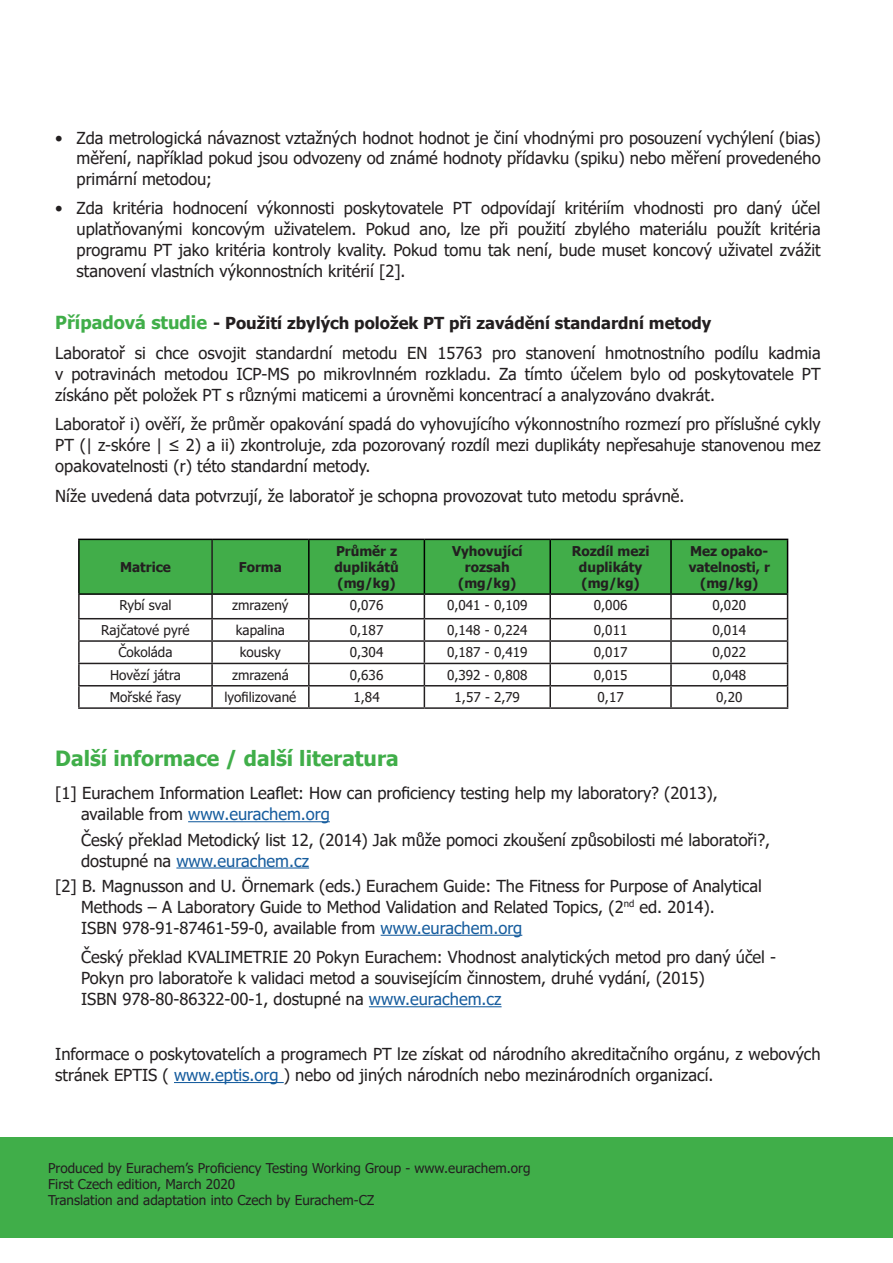
<style>
.page{position:relative;width:893px;height:1263px;background:#fff}
.page>*{position:absolute;margin:0;border:0;box-sizing:border-box;transform-origin:0 0}
.t1{font:700 21px "Tahoma";color:#40ae49}
.t2{font:16.5px/21px "Tahoma";color:#231f20}
.t3{font:700 16.5px "Tahoma";color:#231f20}
.t4{font:13.5px/16.2px "Tahoma";color:#231f20}
.t5{font:700 13.5px/16.2px "Tahoma";color:#231f20;text-align:center}
.s1{font-size:18px;color:#40ae49}
.s2{color:#175d9e}
</style>
<div class="page">
<hr style="left:188px;top:821px;width:142px;height:1px;background:#175d9e">
<hr style="left:176px;top:867px;width:133px;height:1px;background:#175d9e">
<hr style="left:381px;top:935px;width:141px;height:1px;background:#175d9e">
<hr style="left:369px;top:1006px;width:133px;height:1px;background:#175d9e">
<hr style="left:174px;top:1082px;width:110px;height:1px;background:#175d9e">
<div style="left:0;top:1137px;width:893px;height:101px;background:#40ae49"></div>
<hr style="left:78px;top:595px;width:2px;height:23px;background:#231f20">
<hr style="left:78px;top:618px;width:134px;height:1px;background:#231f20">
<hr style="left:78px;top:619px;width:2px;height:21px;background:#231f20">
<hr style="left:78px;top:640px;width:134px;height:2px;background:#231f20">
<hr style="left:78px;top:642px;width:2px;height:21px;background:#231f20">
<hr style="left:78px;top:663px;width:134px;height:1px;background:#231f20">
<hr style="left:78px;top:664px;width:2px;height:21px;background:#231f20">
<hr style="left:78px;top:685px;width:134px;height:1px;background:#231f20">
<hr style="left:78px;top:686px;width:2px;height:21px;background:#231f20">
<svg style="left:79px;top:540px;width:709px;height:167px"></svg>
<hr style="left:78px;top:707px;width:134px;height:2px;background:#231f20">
<hr style="left:212px;top:707px;width:97px;height:2px;background:#231f20">
<hr style="left:309px;top:707px;width:115px;height:2px;background:#231f20">
<hr style="left:424px;top:707px;width:126px;height:2px;background:#231f20">
<hr style="left:550px;top:707px;width:121px;height:2px;background:#231f20">
<hr style="left:671px;top:707px;width:117px;height:2px;background:#231f20">
<hr style="left:78px;top:539px;width:134px;height:1px;background:#010101">
<hr style="left:78px;top:540px;width:2px;height:53px;background:#010101">
<hr style="left:212px;top:539px;width:97px;height:1px;background:#010101">
<hr style="left:424px;top:539px;width:126px;height:1px;background:#010101">
<hr style="left:550px;top:539px;width:121px;height:1px;background:#010101">
<hr style="left:671px;top:539px;width:117px;height:1px;background:#010101">
<hr style="left:787px;top:540px;width:1px;height:53px;background:#010101">
<hr style="left:78px;top:593px;width:134px;height:2px;background:#010101">
<hr style="left:212px;top:593px;width:97px;height:2px;background:#010101">
<hr style="left:424px;top:593px;width:126px;height:2px;background:#010101">
<hr style="left:550px;top:593px;width:121px;height:2px;background:#010101">
<hr style="left:671px;top:593px;width:117px;height:2px;background:#010101">
<hr style="left:309px;top:539px;width:115px;height:1px;background:#010101">
<hr style="left:308px;top:540px;width:2px;height:53px;background:#010101">
<hr style="left:424px;top:540px;width:1px;height:53px;background:#010101">
<hr style="left:549px;top:540px;width:2px;height:53px;background:#010101">
<hr style="left:670px;top:540px;width:2px;height:53px;background:#010101">
<hr style="left:309px;top:593px;width:115px;height:2px;background:#010101">
<p class="t2" style="left:77px;top:129px;width:746px;line-height:20.4px;text-align:justify;text-indent:-21px">• Zda metrologická návaznost vztažných hodnot hodnot je činí vhodnými pro posouzení vychýlení (bias) měření, například pokud jsou odvozeny od známé hodnoty přídavku (spiku) nebo měření provedeného primární metodou;</p>
<p class="t2" style="left:77px;top:199px;width:746px;text-align:justify;text-indent:-21px">• Zda kritéria hodnocení výkonnosti poskytovatele PT odpovídají kritériím vhodnosti pro daný účel uplatňovanými koncovým uživatelem. Pokud ano, lze při použití zbylého materiálu použít kritéria programu PT jako kritéria kontroly kvality. Pokud tomu tak není, bude muset koncový uživatel zvážit stanovení vlastních výkonnostních kritérií [2].</p>
<p class="t3" style="left:55px;top:311px;width:658px"><span class="s1">Případová studie</span> - Použití zbylých položek PT při zavádění standardní metody</p>
<p class="t2" style="left:55px;top:343px;width:767px;text-align:justify">Laboratoř si chce osvojit standardní metodu EN 15763 pro stanovení hmotnostního podílu kadmia v potravinách metodou ICP-MS po mikrovlnném rozkladu. Za tímto účelem bylo od poskytovatele PT získáno pět položek PT s různými maticemi a úrovněmi koncentrací a analyzováno dvakrát.</p>
<p class="t2" style="left:55px;top:414px;width:767px;text-align:justify">Laboratoř i) ověří, že průměr opakování spadá do vyhovujícího výkonnostního rozmezí pro příslušné cykly PT (| z-skóre | ≤ 2) a ii) zkontroluje, zda pozorovaný rozdíl mezi duplikáty nepřesahuje stanovenou mez opakovatelnosti (r) této standardní metody.</p>
<p class="t2" style="left:55px;top:486px;width:631px">Níže uvedená data potvrzují, že laboratoř je schopna provozovat tuto metodu správně.</p>
<p class="t5" style="left:120px;top:559px;width:52px">Matrice</p>
<p class="t5" style="left:239px;top:559px;width:44px">Forma</p>
<p class="t5" style="left:334px;top:543px;width:66px;text-align:justify">Průměr z duplikátů (mg/kg)</p>
<p class="t5" style="left:452px;top:543px;width:72px">Vyhovující rozsah (mg/kg)</p>
<p class="t5" style="left:572px;top:543px;width:79px">Rozdíl mezi duplikáty (mg/kg)</p>
<p class="t5" style="left:689px;top:543px;width:83px">Mez opako&shy;vatelnosti, r (mg/kg)</p>
<p class="t4" style="left:119px;top:598px;width:54px">Rybí sval</p>
<p class="t4" style="left:232px;top:598px;width:58px">zmrazený</p>
<p class="t4" style="left:350px;top:598px;width:35px">0,076</p>
<p class="t4" style="left:447px;top:598px;width:82px">0,041 - 0,109</p>
<p class="t4" style="left:594px;top:598px;width:35px">0,006</p>
<p class="t4" style="left:712px;top:598px;width:35px">0,020</p>
<p class="t4" style="left:101px;top:623px;width:90px">Rajčatové pyré</p>
<p class="t4" style="left:236px;top:623px;width:51px">kapalina</p>
<p class="t4" style="left:350px;top:623px;width:35px">0,187</p>
<p class="t4" style="left:447px;top:623px;width:82px">0,148 - 0,224</p>
<p class="t4" style="left:594px;top:623px;width:35px">0,011</p>
<p class="t4" style="left:712px;top:623px;width:35px">0,014</p>
<p class="t4" style="left:118px;top:645px;width:56px">Čokoláda</p>
<p class="t4" style="left:240px;top:645px;width:42px">kousky</p>
<p class="t4" style="left:350px;top:645px;width:35px">0,304</p>
<p class="t4" style="left:447px;top:645px;width:82px">0,187 - 0,419</p>
<p class="t4" style="left:594px;top:645px;width:35px">0,017</p>
<p class="t4" style="left:712px;top:645px;width:35px">0,022</p>
<p class="t4" style="left:110px;top:667px;width:72px">Hovězí játra</p>
<p class="t4" style="left:232px;top:667px;width:58px">zmrazená</p>
<p class="t4" style="left:350px;top:667px;width:35px">0,636</p>
<p class="t4" style="left:447px;top:667px;width:82px">0,392 - 0,808</p>
<p class="t4" style="left:594px;top:667px;width:35px">0,015</p>
<p class="t4" style="left:712px;top:667px;width:35px">0,048</p>
<p class="t4" style="left:110px;top:690px;width:73px">Mořské řasy</p>
<p class="t4" style="left:225px;top:690px;width:73px">lyofilizované</p>
<p class="t4" style="left:353px;top:690px;width:28px">1,84</p>
<p class="t4" style="left:455px;top:690px;width:67px">1,57 - 2,79</p>
<p class="t4" style="left:597px;top:690px;width:28px">0,17</p>
<p class="t4" style="left:716px;top:690px;width:28px">0,20</p>
<p class="t1" style="left:55px;top:743px;width:345px">Další informace / další literatura</p>
<p class="t2" style="left:81px;top:784px;width:638px;text-indent:-26px">[1] Eurachem Information Leaflet: How can proficiency testing help my laboratory? (2013), available from <span class="s2">www.eurachem.org</span></p>
<p class="t2" style="left:81px;top:830px;width:691px">Český překlad Metodický list 12, (2014) Jak může pomoci zkoušení způsobilosti mé laboratoři?, dostupné na <span class="s2">www.eurachem.cz</span></p>
<p class="t2" style="left:81px;top:876px;width:682px;text-indent:-26px">[2] B. Magnusson and U. Örnemark (eds.) Eurachem Guide: The Fitness for Purpose of Analytical<br>Methods – A Laboratory Guide to Method Validation and Related Topics, (2<sup>nd</sup> ed. 2014).<br>ISBN 978-91-87461-59-0, available from <span class="s2">www.eurachem.org</span></p>
<p class="t2" style="left:81px;top:948px;width:697px">Český překlad KVALIMETRIE 20 Pokyn Eurachem: Vhodnost analytických metod pro daný účel -<br>Pokyn pro laboratoře k validaci metod a souvisejícím činnostem, druhé vydání, (2015)<br>ISBN 978-80-86322-00-1, dostupné na <span class="s2">www.eurachem.cz</span></p>
<p class="t2" style="left:55px;top:1044px;width:767px">Informace o poskytovatelích a programech PT lze získat od národního akreditačního orgánu, z webových stránek EPTIS ( <span class="s2">www.eptis.org</span> ) nebo od jiných národních nebo mezinárodních organizací.</p>
<p class="t4" style="left:48px;top:1161px;width:484px">Produced by Eurachem’s Proficiency Testing Working Group - www.eurachem.org<br>First Czech edition, March 2020<br>Translation and adaptation into Czech by Eurachem-CZ</p>
</div>
